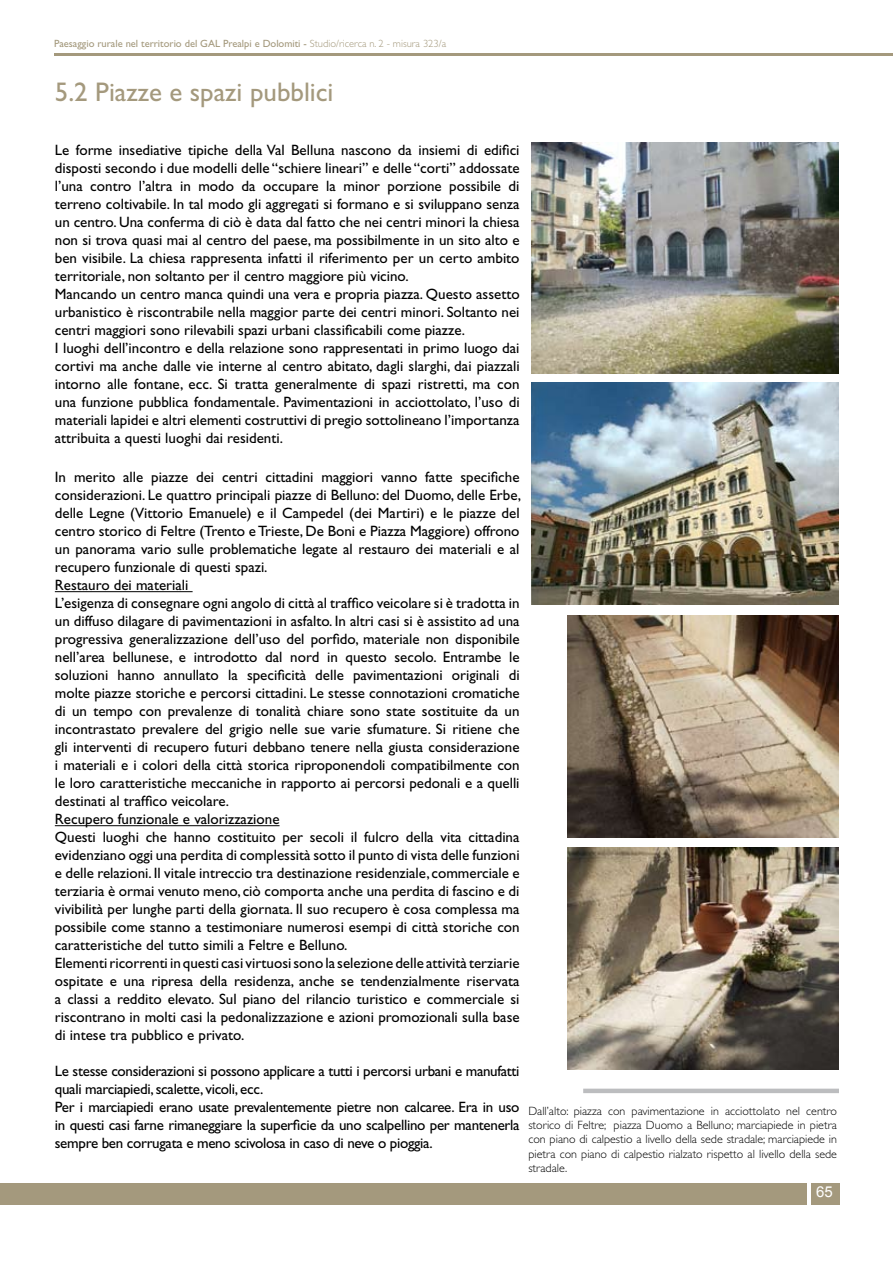
<style>
.page{position:relative;width:893px;height:1263px;background:#fff}
.page>*{position:absolute;margin:0;border:0;box-sizing:border-box;transform-origin:0 0}
.t1{font:27px "Gill Sans";color:#a4997d}
.t2{font:15px/18px "Gill Sans";color:#000}
.t3{font:15px/18px "Gill Sans";letter-spacing:-.02em;color:#000}
.t4{font:15px "Arial";color:#fff}
.t5{font:300 12px/14.4px "Gill Sans";color:#000;text-align:justify}
.t6{font:10.5px "Gill Sans";color:#a4997d}
.s1{font-weight:300}
</style>
<div class="page">
<hr style="left:54px;top:54px;width:839px;height:2px;background:#a4997d">
<div style="left:0;top:1183px;width:807px;height:21px;background:#a4997d"></div>
<div style="left:811px;top:1183px;width:28px;height:22px;background:#a4997d"></div>
<hr style="left:55px;top:591px;width:138px;height:1px;background:#000">
<hr style="left:55px;top:825px;width:225px;height:1px;background:#000">
<img style="left:531px;top:143px;width:308px;height:230px">
<img style="left:531px;top:382px;width:308px;height:222px">
<img style="left:568px;top:615px;width:271px;height:222px">
<img style="left:568px;top:848px;width:271px;height:221px">
<hr style="left:583px;top:1089px;width:256px;height:4px;background:#bcbdbf">
<p class="t6" style="left:54px;top:38px;width:394px">Paesaggio rurale nel territorio del GAL Prealpi e Dolomiti - <span class="s1">Studio/ricerca n. 2 - misura 323/a</span></p>
<h1 class="t1" style="left:55px;top:76px;width:280px">5.2 Piazze e spazi pubblici</h1>
<p class="t2" style="left:55px;top:141px;width:466px">Le forme insediative tipiche della Val Belluna nascono da insiemi di edifici disposti secondo i due modelli delle “schiere lineari” e delle “corti” addossate l’una contro l’altra in modo da occupare la minor porzione possibile di terreno coltivabile. In tal modo gli aggregati si formano e si sviluppano senza un centro. Una conferma di ciò è data dal fatto che nei centri minori la chiesa non si trova quasi mai al centro del paese, ma possibilmente in un sito alto e ben visibile. La chiesa rappresenta infatti il riferimento per un certo ambito territoriale, non soltanto per il centro maggiore più vicino.<br>Mancando un centro manca quindi una vera e propria piazza. Questo assetto urbanistico è riscontrabile nella maggior parte dei centri minori. Soltanto nei centri maggiori sono rilevabili spazi urbani classificabili come piazze.<br>I luoghi dell’incontro e della relazione sono rappresentati in primo luogo dai cortivi ma anche dalle vie interne al centro abitato, dagli slarghi, dai piazzali intorno alle fontane, ecc. Si tratta generalmente di spazi ristretti, ma con una funzione pubblica fondamentale. Pavimentazioni in acciottolato, l’uso di materiali lapidei e altri elementi costruttivi di pregio sottolineano l’importanza attribuita a questi luoghi dai residenti.</p>
<p class="t2" style="left:55px;top:468px;width:468px">In merito alle piazze dei centri cittadini maggiori vanno fatte specifiche considerazioni. Le quattro principali piazze di Belluno: del Duomo, delle Erbe, delle Legne (Vittorio Emanuele) e il Campedel (dei Martiri) e le piazze del centro storico di Feltre (Trento e Trieste, De Boni e Piazza Maggiore) offrono un panorama vario sulle problematiche legate al restauro dei materiali e al recupero funzionale di questi spazi.<br>Restauro dei materiali<br>L’esigenza di consegnare ogni angolo di città al traffico veicolare si è tradotta in un diffuso dilagare di pavimentazioni in asfalto. In altri casi si è assistito ad una progressiva generalizzazione dell’uso del porfido, materiale non disponibile nell’area bellunese, e introdotto dal nord in questo secolo. Entrambe le soluzioni hanno annullato la specificità delle pavimentazioni originali di molte piazze storiche e percorsi cittadini. Le stesse connotazioni cromatiche di un tempo con prevalenze di tonalità chiare sono state sostituite da un incontrastato prevalere del grigio nelle sue varie sfumature. Si ritiene che gli interventi di recupero futuri debbano tenere nella giusta considerazione i materiali e i colori della città storica riproponendoli compatibilmente con le loro caratteristiche meccaniche in rapporto ai percorsi pedonali e a quelli destinati al traffico veicolare.<br>Recupero funzionale e valorizzazione<br>Questi luoghi che hanno costituito per secoli il fulcro della vita cittadina evidenziano oggi una perdita di complessità sotto il punto di vista delle funzioni e delle relazioni. Il vitale intreccio tra destinazione residenziale, commerciale e terziaria è ormai venuto meno, ciò comporta anche una perdita di fascino e di vivibilità per lunghe parti della giornata. Il suo recupero è cosa complessa ma possibile come stanno a testimoniare numerosi esempi di città storiche con caratteristiche del tutto simili a Feltre e Belluno.<br>Elementi ricorrenti in questi casi virtuosi sono la selezione delle attività terziarie ospitate e una ripresa della residenza, anche se tendenzialmente riservata a classi a reddito elevato. Sul piano del rilancio turistico e commerciale si riscontrano in molti casi la pedonalizzazione e azioni promozionali sulla base di intese tra pubblico e privato.</p>
<p class="t3" style="left:55px;top:1062px;width:466px">Le stesse considerazioni si possono applicare a tutti i percorsi urbani e manufatti quali marciapiedi, scalette, vicoli, ecc.<br>Per i marciapiedi erano usate prevalentemente pietre non calcaree. Era in uso in questi casi farne rimaneggiare la superficie da uno scalpellino per mantenerla sempre ben corrugata e meno scivolosa in caso di neve o pioggia.</p>
<p class="t5" style="left:528px;top:1103px;width:310px">Dall’alto: piazza con pavimentazione in acciottolato nel centro storico di Feltre; piazza Duomo a Belluno; marciapiede in pietra con piano di calpestio a livello della sede stradale; marciapiede in pietra con piano di calpestio rialzato rispetto al livello della sede stradale.</p>
<p class="t4" style="left:816px;top:1184px;width:18px">65</p>
</div>
